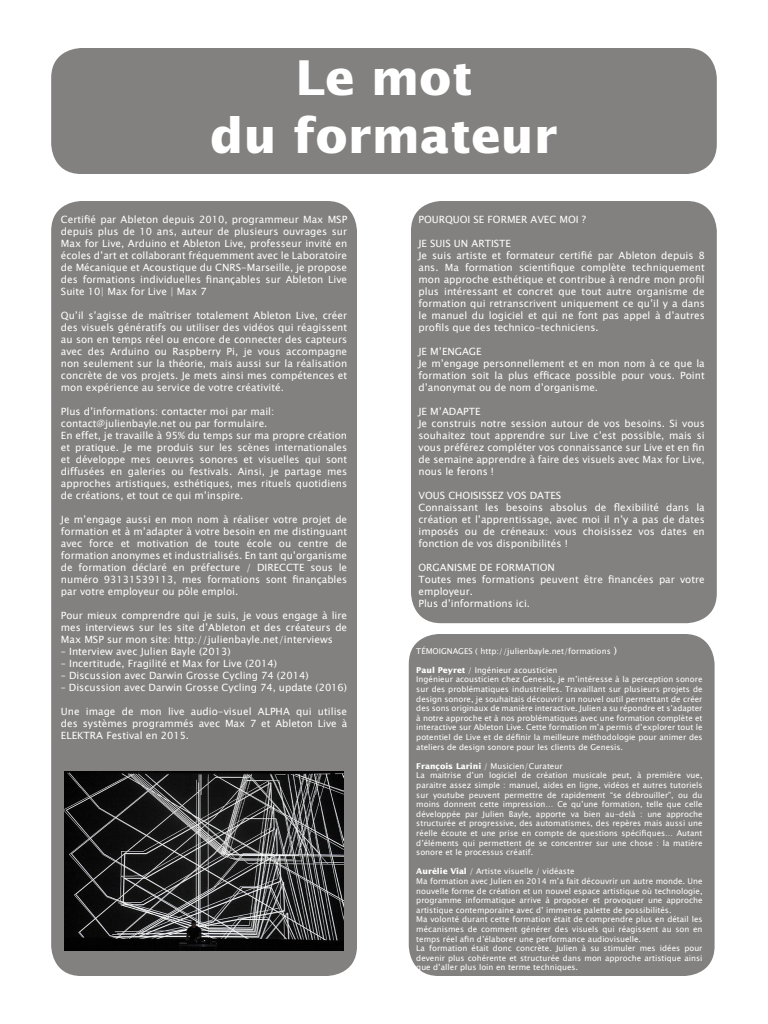
<style>
.page{position:relative;width:768px;height:1024px;background:#fff}
.page>*{position:absolute;margin:0;border:0;box-sizing:border-box;transform-origin:0 0}
.t1{font:700 48px/58.6px "Lucida Sans";color:#fff;text-align:center}
.t2{font:10px/12px "Lucida Sans Unicode";color:#fff}
.t3{font:8px/9.6px "Lucida Sans Unicode";color:#fff}
.s1{font-size:10px}
.s2{font-family:"Lucida Sans";font-weight:700}
</style>
<div class="page">
<div style="left:411px;top:201px;width:306px;height:422px;background:#828180;border-radius:30px"></div>
<div style="left:51px;top:48px;width:666px;height:126px;background:#828180;border-radius:30px"></div>
<div style="left:51px;top:201px;width:306px;height:775px;background:#828180;border-radius:30px"></div>
<img style="left:64px;top:771px;width:279px;height:180px">
<div style="left:409px;top:634px;width:306px;height:342px;background:#828180;border-radius:30px"></div>
<h1 class="t1" style="left:210px;top:49px;width:349px">Le mot<br>du formateur</h1>
<p class="t2" style="left:61px;top:214px;width:288px;text-align:justify">Certifié par Ableton depuis 2010, programmeur Max MSP depuis plus de 10 ans, auteur de plusieurs ouvrages sur Max for Live, Arduino et Ableton Live, professeur invité en écoles d’art et collaborant fréquemment avec le Laboratoire de Mécanique et Acoustique du CNRS-Marseille, je propose des formations individuelles finançables sur Ableton Live Suite 10| Max for Live | Max 7</p>
<p class="t2" style="left:61px;top:310px;width:288px;text-align:justify">Qu’il s’agisse de maîtriser totalement Ableton Live, créer des visuels génératifs ou utiliser des vidéos qui réagissent au son en temps réel ou encore de connecter des capteurs avec des Arduino ou Raspberry Pi, je vous accompagne non seulement sur la théorie, mais aussi sur la réalisation concrète de vos projets. Je mets ainsi mes compétences et mon expérience au service de votre créativité.</p>
<p class="t2" style="left:61px;top:406px;width:288px">Plus d’informations: contacter moi par mail: contact@julienbayle.net ou par formulaire.<br>En effet, je travaille à 95% du temps sur ma propre création et pratique. Je me produis sur les scènes internationales et développe mes oeuvres sonores et visuelles qui sont diffusées en galeries ou festivals. Ainsi, je partage mes approches artistiques, esthétiques, mes rituels quotidiens de créations, et tout ce qui m’inspire.</p>
<p class="t2" style="left:61px;top:514px;width:288px;text-align:justify">Je m’engage aussi en mon nom à réaliser votre projet de formation et à m’adapter à votre besoin en me distinguant avec force et motivation de toute école ou centre de formation anonymes et industrialisés. En tant qu’organisme de formation déclaré en préfecture / DIRECCTE sous le numéro 93131539113, mes formations sont finançables par votre employeur ou pôle emploi.</p>
<p class="t2" style="left:61px;top:610px;width:288px;text-align:justify">Pour mieux comprendre qui je suis, je vous engage à lire mes interviews sur les site d’Ableton et des créateurs de Max MSP sur mon site: http://julienbayle.net/interviews</p>
<p class="t2" style="left:61px;top:646px;width:171px">– Interview avec Julien Bayle (2013)</p>
<p class="t2" style="left:61px;top:658px;width:218px">– Incertitude, Fragilité et Max for Live (2014)</p>
<p class="t2" style="left:61px;top:670px;width:249px">– Discussion avec Darwin Grosse Cycling 74 (2014)</p>
<p class="t2" style="left:61px;top:682px;width:288px">– Discussion avec Darwin Grosse Cycling 74, update (2016)</p>
<p class="t2" style="left:61px;top:706px;width:288px;text-align:justify">Une image de mon live audio-visuel ALPHA qui utilise des systèmes programmés avec Max 7 et Ableton Live à ELEKTRA Festival en 2015.</p>
<p class="t2" style="left:419px;top:214px;width:169px">POURQUOI SE FORMER AVEC MOI ?</p>
<p class="t2" style="left:419px;top:238px;width:288px">JE SUIS UN ARTISTE<br>Je suis artiste et formateur certifié par Ableton depuis 8 ans. Ma formation scientifique complète techniquement mon approche esthétique et contribue à rendre mon profil plus intéressant et concret que tout autre organisme de formation qui retranscrivent uniquement ce qu’il y a dans le manuel du logiciel et qui ne font pas appel à d’autres profils que des technico-techniciens.</p>
<p class="t2" style="left:419px;top:346px;width:288px">JE M’ENGAGE<br>Je m’engage personnellement et en mon nom à ce que la formation soit la plus efficace possible pour vous. Point d’anonymat ou de nom d’organisme.</p>
<p class="t2" style="left:419px;top:406px;width:288px">JE M’ADAPTE<br>Je construis notre session autour de vos besoins. Si vous souhaitez tout apprendre sur Live c’est possible, mais si vous préférez compléter vos connaissance sur Live et en fin de semaine apprendre à faire des visuels avec Max for Live, nous le ferons !</p>
<p class="t2" style="left:419px;top:490px;width:288px">VOUS CHOISISSEZ VOS DATES<br>Connaissant les besoins absolus de flexibilité dans la création et l’apprentissage, avec moi il n’y a pas de dates imposés ou de créneaux: vous choisissez vos dates en fonction de vos disponibilités !</p>
<p class="t2" style="left:419px;top:562px;width:288px">ORGANISME DE FORMATION<br>Toutes mes formations peuvent être financées par votre employeur.<br>Plus d’informations ici.</p>
<p class="t3" style="left:416px;top:646px;width:202px">TÉMOIGNAGES ( http://julienbayle.net/formations <span class="s1">)</span></p>
<p class="t3" style="left:416px;top:665px;width:288px"><span class="s2">Paul Peyret</span> / Ingénieur acousticien<br>Ingénieur acousticien chez Genesis, je m’intéresse à la perception sonore sur des problématiques industrielles. Travaillant sur plusieurs projets de design sonore, je souhaitais découvrir un nouvel outil permettant de créer des sons originaux de manière interactive. Julien a su répondre et s’adapter à notre approche et à nos problématiques avec une formation complète et interactive sur Ableton Live. Cette formation m’a permis d’explorer tout le potentiel de Live et de définir la meilleure méthodologie pour animer des ateliers de design sonore pour les clients de Genesis.</p>
<p class="t3" style="left:416px;top:761px;width:288px"><span class="s2">François Larini</span> / Musicien/Curateur<br>La maitrise d’un logiciel de création musicale peut, à première vue, paraitre assez simple : manuel, aides en ligne, vidéos et autres tutoriels sur youtube peuvent permettre de rapidement “se débrouiller”, ou du moins donnent cette impression… Ce qu’une formation, telle que celle développée par Julien Bayle, apporte va bien au-delà : une approche structurée et progressive, des automatismes, des repères mais aussi une réelle écoute et une prise en compte de questions spécifiques… Autant d’éléments qui permettent de se concentrer sur une chose : la matière sonore et le processus créatif.</p>
<p class="t3" style="left:416px;top:867px;width:288px"><span class="s2">Aurélie Vial</span> / Artiste visuelle / vidéaste<br>Ma formation avec Julien en 2014 m’a fait découvrir un autre monde. Une nouvelle forme de création et un nouvel espace artistique où technologie, programme informatique arrive à proposer et provoquer une approche artistique contemporaine avec d’ immense palette de possibilités.<br>Ma volonté durant cette formation était de comprendre plus en détail les mécanismes de comment générer des visuels qui réagissent au son en temps réel afin d’élaborer une performance audiovisuelle.<br>La formation était donc concrète. Julien à su stimuler mes idées pour devenir plus cohérente et structurée dans mon approche artistique ainsi que d’aller plus loin en terme techniques.</p>
</div>
